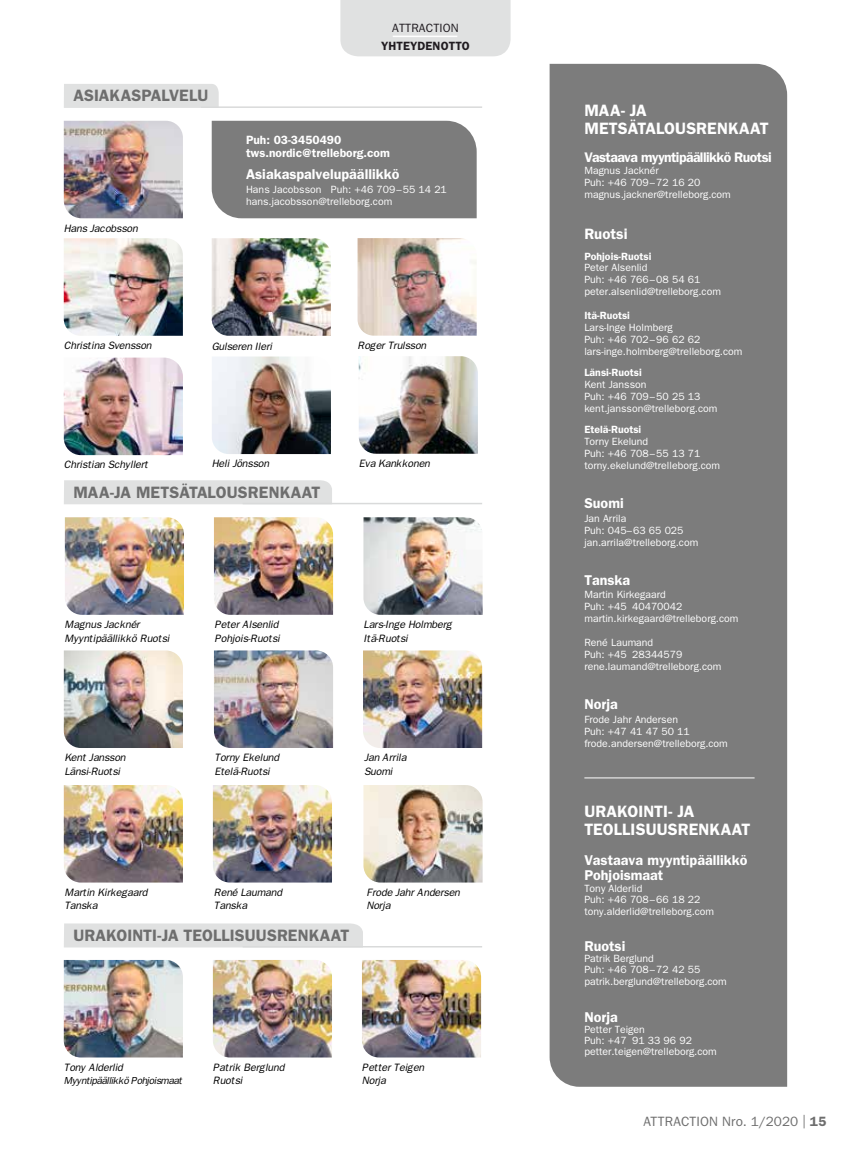
<style>
.page{position:relative;width:851px;height:1149px;background:#fff}
.page>*{position:absolute;margin:0;border:0;box-sizing:border-box;transform-origin:0 0}
.t1{font:600 16.5px "ITC Franklin Gothic Std";letter-spacing:.005em;color:#6e6e6e}
.t2{font:600 16.5px/17.2px "ITC Franklin Gothic Std";letter-spacing:.005em;color:#fff}
.t3{font:600 15px "ITC Franklin Gothic Std";color:#fff}
.t4{font:600 14.25px/15px "ITC Franklin Gothic Std";color:#fff}
.t5{font:600 13.95px "ITC Franklin Gothic Std";letter-spacing:-.04em;color:#fff}
.t6{font:13.5px "ITC Franklin Gothic Std";letter-spacing:.01em;color:#6e6e6e}
.t7{font:600 12px/12.8px "ITC Franklin Gothic Std";color:#fff}
.t8{font:600 12px "ITC Franklin Gothic Std";letter-spacing:.01em;color:#201b20}
.t9{font:12px "ITC Franklin Gothic Std";letter-spacing:.01em;color:#201b20}
.t10{font:italic 10.65px/13.8px "Franklin Gothic";letter-spacing:-.02em;color:#000}
.t11{font:10.5px/12px "ITC Franklin Gothic Std";color:#fff}
.t12{font:600 10.5px "ITC Franklin Gothic Std";color:#fff}
.t13{font:italic 10.2px "Franklin Gothic";letter-spacing:-.05em;color:#000}
.s1{font-weight:600}
</style>
<div class="page">
<div style="left:340px;top:0;width:170px;height:56px;background:#e0e1e1"></div>
<hr style="left:392px;top:36px;width:65px;height:1px;background:#fff">
<div style="left:64px;top:480px;width:268px;height:24px;background:#e0e1e1"></div>
<hr style="left:243px;top:502px;width:239px;height:2px;background:#d9dada">
<div style="left:64px;top:923px;width:299px;height:24px;background:#e0e1e1"></div>
<hr style="left:243px;top:945px;width:239px;height:2px;background:#d9dada">
<img style="left:64px;top:650px;width:119px;height:97px">
<img style="left:363px;top:517px;width:119px;height:97px">
<img style="left:64px;top:960px;width:119px;height:97px">
<img style="left:212px;top:238px;width:119px;height:98px">
<img style="left:64px;top:121px;width:119px;height:97px">
<img style="left:363px;top:650px;width:119px;height:97px">
<img style="left:213px;top:960px;width:119px;height:97px">
<img style="left:214px;top:650px;width:119px;height:97px">
<img style="left:212px;top:356px;width:119px;height:98px">
<img style="left:64px;top:357px;width:119px;height:98px">
<img style="left:214px;top:517px;width:119px;height:97px">
<img style="left:64px;top:785px;width:119px;height:97px">
<img style="left:65px;top:517px;width:119px;height:97px">
<img style="left:64px;top:238px;width:119px;height:98px">
<img style="left:357px;top:238px;width:119px;height:97px">
<img style="left:362px;top:960px;width:119px;height:97px">
<img style="left:213px;top:785px;width:119px;height:97px">
<img style="left:363px;top:785px;width:119px;height:97px">
<img style="left:359px;top:356px;width:119px;height:97px">
<div style="left:549px;top:64px;width:238px;height:1022px;background:#7c7c7c"></div>
<hr style="left:584px;top:777px;width:170px;height:1px;background:#fff">
<div style="left:212px;top:121px;width:264px;height:97px;background:#7c7c7c"></div>
<div style="left:64px;top:84px;width:155px;height:24px;background:#e0e1e1"></div>
<hr style="left:201px;top:106px;width:281px;height:2px;background:#d9dada">
<h1 class="t1" style="left:73px;top:86px;width:136px">ASIAKASPALVELU</h1>
<p class="t10" style="left:64px;top:221px;width:75px">Hans Jacobsson</p>
<p class="t9" style="left:392px;top:21px;width:68px">ATTRACTION</p>
<p class="t8" style="left:381px;top:38px;width:90px">YHTEYDENOTTO</p>
<p class="t7" style="left:246px;top:134px;width:145px">Puh: 03-3450490 tws.nordic@trelleborg.com</p>
<h3 class="t4" style="left:246px;top:167px;width:155px">Asiakaspalvelupäällikkö</h3>
<p class="t11" style="left:246px;top:183px;width:202px">Hans Jacobsson Puh: +46 709–55 14 21 hans.jacobsson@trelleborg.com</p>
<p class="t10" style="left:64px;top:338px;width:89px">Christina Svensson</p>
<p class="t10" style="left:357px;top:338px;width:70px">Roger Trulsson</p>
<p class="t10" style="left:212px;top:339px;width:62px">Gulseren Ileri</p>
<p class="t10" style="left:64px;top:457px;width:86px">Christian Schyllert</p>
<p class="t10" style="left:212px;top:457px;width:59px">Heli Jönsson</p>
<h1 class="t1" style="left:73px;top:482px;width:248px">MAA-JA METSÄTALOUSRENKAAT</h1>
<p class="t10" style="left:359px;top:456px;width:73px">Eva Kankkonen</p>
<p class="t10" style="left:64px;top:617px;width:107px">Magnus Jacknér<br>Myyntipäällikkö Ruotsi</p>
<p class="t10" style="left:214px;top:617px;width:67px">Peter Alsenlid<br>Pohjois-Ruotsi</p>
<p class="t10" style="left:363px;top:617px;width:90px">Lars-Inge Holmberg<br>Itä-Ruotsi</p>
<p class="t10" style="left:64px;top:750px;width:63px">Kent Jansson<br>Länsi-Ruotsi</p>
<p class="t10" style="left:364px;top:750px;width:44px">Jan Arrila<br>Suomi</p>
<p class="t10" style="left:214px;top:750px;width:66px">Torny Ekelund<br>Etelä-Ruotsi</p>
<p class="t10" style="left:64px;top:884px;width:85px">Martin Kirkegaard<br>Tanska</p>
<p class="t10" style="left:214px;top:884px;width:70px">René Laumand<br>Tanska</p>
<p class="t10" style="left:366px;top:884px;width:95px">Frode Jahr Andersen<br>Norja</p>
<h1 class="t1" style="left:73px;top:925px;width:277px">URAKOINTI-JA TEOLLISUUSRENKAAT</h1>
<p class="t10" style="left:64px;top:1059px;width:61px">Tony Alderlid</p>
<p class="t13" style="left:64px;top:1074px;width:120px">Myyntipäällikkö Pohjoismaat</p>
<p class="t10" style="left:213px;top:1059px;width:73px">Patrik Berglund<br>Ruotsi</p>
<p class="t10" style="left:362px;top:1059px;width:64px">Petter Teigen<br>Norja</p>
<h1 class="t2" style="left:584px;top:102px;width:186px">MAA- JA<br>METSÄTALOUSRENKAAT</h1>
<h3 class="t5" style="left:584px;top:148px;width:189px">Vastaava myyntipäällikkö Ruotsi</h3>
<p class="t11" style="left:584px;top:164px;width:148px">Magnus Jacknér<br>Puh: +46 709–72 16 20 magnus.jackner@trelleborg.com</p>
<h2 class="t3" style="left:584px;top:225px;width:45px">Ruotsi</h2>
<p class="t12" style="left:584px;top:250px;width:68px">Pohjois-Ruotsi</p>
<p class="t11" style="left:584px;top:261px;width:138px">Peter Alsenlid<br>Puh: +46 766–08 54 61 peter.alsenlid@trelleborg.com</p>
<p class="t12" style="left:584px;top:309px;width:47px">Itä-Ruotsi</p>
<p class="t11" style="left:584px;top:321px;width:159px">Lars-Inge Holmberg<br>Puh: +46 702–96 62 62 lars-inge.holmberg@trelleborg.com</p>
<p class="t12" style="left:584px;top:366px;width:59px">Länsi-Ruotsi</p>
<p class="t11" style="left:584px;top:378px;width:134px">Kent Jansson<br>Puh: +46 709–50 25 13 kent.jansson@trelleborg.com</p>
<p class="t12" style="left:584px;top:423px;width:58px">Etelä-Ruotsi</p>
<p class="t11" style="left:584px;top:435px;width:137px">Torny Ekelund<br>Puh: +46 708–55 13 71 torny.ekelund@trelleborg.com</p>
<h3 class="t4" style="left:584px;top:495px;width:41px">Suomi</h3>
<p class="t11" style="left:584px;top:512px;width:115px">Jan Arrila<br>Puh: 045–63 65 025 jan.arrila@trelleborg.com</p>
<h3 class="t4" style="left:584px;top:572px;width:47px">Tanska</h3>
<p class="t11" style="left:584px;top:588px;width:155px">Martin Kirkegaard<br>Puh: +45 40470042 martin.kirkegaard@trelleborg.com</p>
<p class="t11" style="left:584px;top:636px;width:138px">René Laumand<br>Puh: +45 28344579 rene.laumand@trelleborg.com</p>
<h3 class="t4" style="left:584px;top:696px;width:35px">Norja</h3>
<p class="t11" style="left:584px;top:713px;width:145px">Frode Jahr Andersen<br>Puh: +47 41 47 50 11 frode.andersen@trelleborg.com</p>
<h1 class="t2" style="left:584px;top:802px;width:167px;line-height:18px">URAKOINTI- JA<br>TEOLLISUUSRENKAAT</h1>
<h3 class="t4" style="left:584px;top:852px;width:165px">Vastaava myyntipäällikkö<br>Pohjoismaat</h3>
<p class="t11" style="left:584px;top:882px;width:131px;line-height:11.6px">Tony Alderlid<br>Puh: +46 708–66 18 22 tony.alderlid@trelleborg.com</p>
<h3 class="t4" style="left:584px;top:938px;width:43px">Ruotsi</h3>
<p class="t11" style="left:584px;top:952px;width:144px;line-height:11.6px">Patrik Berglund<br>Puh: +46 708–72 42 55 patrik.berglund@trelleborg.com</p>
<h3 class="t4" style="left:584px;top:1008px;width:35px">Norja</h3>
<p class="t11" style="left:584px;top:1023px;width:134px;line-height:11.2px">Petter Teigen<br>Puh: +47 91 33 96 92 petter.teigen@trelleborg.com</p>
<p class="t6" style="left:643px;top:1113px;width:184px">ATTRACTION Nro. 1/2020 | <span class="s1">15</span></p>
</div>
